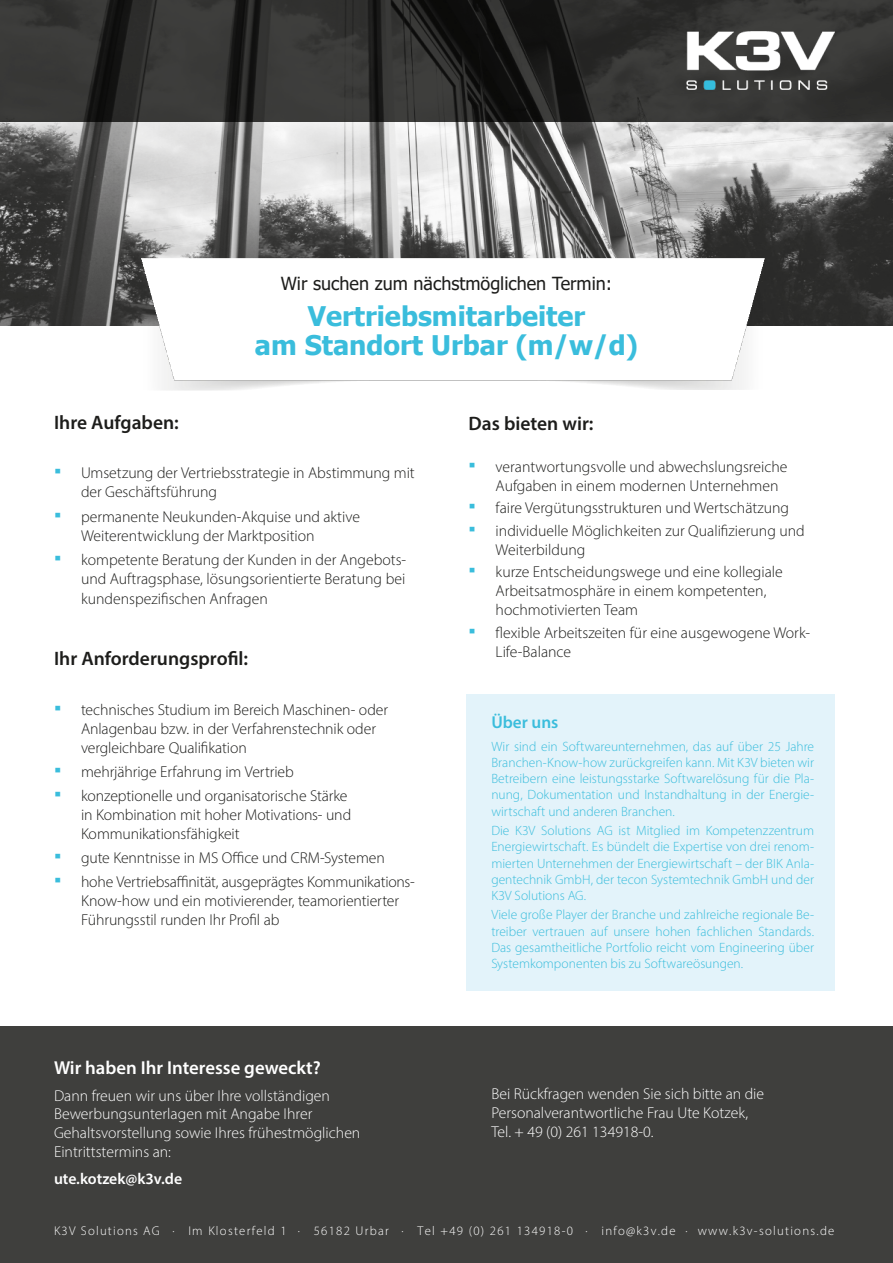
<style>
.page{position:relative;width:893px;height:1263px;background:#fff}
.page>*{position:absolute;margin:0;border:0;box-sizing:border-box;transform-origin:0 0}
.t1{font:700 27px/28.5px "Tahoma";color:#3abddc;text-align:center}
.t2{font:600 19.5px "Myriad Pro";color:#1d1d1b}
.t3{font:600 18.75px "Myriad Pro";color:#fff}
.t4{font:18px "Tahoma";color:#1d1d1b}
.t5{font:600 17.25px "Myriad Pro";color:#3abddc}
.t6{font:300 15.75px/18.9px "Myriad Pro";color:#1d1d1b}
.t7{font:300 15.75px/18.9px "Myriad Pro";color:#fff}
.t8{font:600 15.75px "Myriad Pro";color:#fff}
.t9{font:300 13.5px/16.2px "Myriad Pro";color:#3abddc;text-align:justify}
.t10{font:300 12.75px "Myriad Pro";letter-spacing:.1em;color:#fff}
.s1{font-family:"Tahoma";font-weight:400;font-size:21px;color:#3abddc}
</style>
<div class="page">
<div style="left:0;top:1027px;width:893px;height:236px;background:#3f3f3d"></div>
<img style="left:0;top:121px;width:893px;height:205px">
<svg style="left:0;top:0;width:893px;height:121px;background:#2e2e2d"></svg>
<img style="left:141px;top:258px;width:624px;height:133px">
<div style="left:466px;top:694px;width:368px;height:296px;background:#e3f3fa"></div>
<img style="left:686px;top:32px;width:148px;height:57px">
<p class="t4" style="left:281px;top:272px;width:333px">Wir suchen zum nächstmöglichen Termin:</p>
<h1 class="t1" style="left:255px;top:303px;width:385px">Vertriebsmitarbeiter<br>am Standort Urbar (m/w/d)</h1>
<p class="t2" style="left:54px;top:410px;width:126px">Ihre Aufgaben:</p>
<p class="t6" style="left:81px;top:463px;width:335px;text-indent:-27px"><span class="s1">▪</span> Umsetzung der Vertriebsstrategie in Abstimmung mit der Geschäftsführung</p>
<p class="t6" style="left:81px;top:507px;width:281px;text-indent:-27px"><span class="s1">▪</span> permanente Neukunden-Akquise und aktive<br>Weiterentwicklung der Marktposition</p>
<p class="t6" style="left:81px;top:550px;width:327px;line-height:19.4px;text-align:justify;text-indent:-27px"><span class="s1">▪</span> kompetente Beratung der Kunden in der Angebots&shy;und Auftragsphase, lösungsorientierte Beratung bei kundenspezifischen Anfragen</p>
<p class="t2" style="left:54px;top:645px;width:196px">Ihr Anforderungsprofil:</p>
<p class="t6" style="left:81px;top:700px;width:309px;text-indent:-27px"><span class="s1">▪</span> technisches Studium im Bereich Maschinen- oder<br>Anlagenbau bzw. in der Verfahrenstechnik oder vergleichbare Qualifikation</p>
<p class="t6" style="left:54px;top:762px;width:241px"><span class="s1">▪</span> mehrjährige Erfahrung im Vertrieb</p>
<p class="t6" style="left:81px;top:786px;width:272px;text-indent:-27px"><span class="s1">▪</span> konzeptionelle und organisatorische Stärke in Kombination mit hoher Motivations- und<br>Kommunikationsfähigkeit</p>
<p class="t6" style="left:54px;top:848px;width:332px"><span class="s1">▪</span> gute Kenntnisse in MS Office und CRM-Systemen</p>
<p class="t6" style="left:81px;top:872px;width:335px;text-indent:-27px"><span class="s1">▪</span> hohe Vertriebsaffinität, ausgeprägtes Kommunikations-<br>Know-how und ein motivierender, teamorientierter<br>Führungsstil runden Ihr Profil ab</p>
<p class="t3" style="left:54px;top:1055px;width:268px">Wir haben Ihr Interesse geweckt?</p>
<p class="t7" style="left:54px;top:1086px;width:308px">Dann freuen wir uns über Ihre vollständigen Bewerbungsunterlagen mit Angabe Ihrer Gehaltsvorstellung sowie Ihres frühestmöglichen Eintrittstermins an:</p>
<p class="t8" style="left:54px;top:1169px;width:130px">ute.kotzek@k3v.de</p>
<p class="t2" style="left:469px;top:411px;width:126px">Das bieten wir:</p>
<p class="t6" style="left:496px;top:457px;width:293px;text-indent:-27px"><span class="s1">▪</span> verantwortungsvolle und abwechslungsreiche<br>Aufgaben in einem modernen Unternehmen</p>
<p class="t6" style="left:469px;top:499px;width:322px"><span class="s1">▪</span> faire Vergütungsstrukturen und Wertschätzung</p>
<p class="t6" style="left:496px;top:521px;width:311px;text-indent:-27px"><span class="s1">▪</span> individuelle Möglichkeiten zur Qualifizierung und<br>Weiterbildung</p>
<p class="t6" style="left:496px;top:562px;width:289px;text-indent:-27px"><span class="s1">▪</span> kurze Entscheidungswege und eine kollegiale<br>Arbeitsatmosphäre in einem kompetenten, hochmotivierten Team</p>
<p class="t6" style="left:496px;top:623px;width:316px;text-indent:-27px"><span class="s1">▪</span> flexible Arbeitszeiten für eine ausgewogene Work-<br>Life-Balance</p>
<p class="t5" style="left:491px;top:712px;width:69px">Über uns</p>
<p class="t9" style="left:491px;top:738px;width:324px">Wir sind ein Softwareunternehmen, das auf über 25 Jahre Branchen-Know-how zurückgreifen kann. Mit K3V bieten wir Betreibern eine leistungsstarke Softwarelösung für die Pla&shy;nung, Dokumentation und Instandhaltung in der Energie&shy;wirtschaft und anderen Branchen.</p>
<p class="t9" style="left:491px;top:822px;width:324px">Die K3V Solutions AG ist Mitglied im Kompetenzzentrum Energiewirtschaft. Es bündelt die Expertise von drei renom&shy;mierten Unternehmen der Energiewirtschaft – der BIK Anla&shy;gentechnik GmbH, der tecon Systemtechnik GmbH und der K3V Solutions AG.</p>
<p class="t9" style="left:491px;top:907px;width:324px">Viele große Player der Branche und zahlreiche regionale Be&shy;treiber vertrauen auf unsere hohen fachlichen Standards.<br>Das gesamtheitliche Portfolio reicht vom Engineering über Systemkomponenten bis zu Softwareösungen.</p>
<p class="t7" style="left:491px;top:1084px;width:274px">Bei Rückfragen wenden Sie sich bitte an die<br>Personalverantwortliche Frau Ute Kotzek,<br>Tel. + 49 (0) 261 134918-0.</p>
<p class="t10" style="left:54px;top:1223px;width:782px">K3V Solutions AG · Im Klosterfeld 1 · 56182 Urbar · Tel +49 (0) 261 134918-0 · info@k3v.de · www.k3v-solutions.de</p>
</div>
